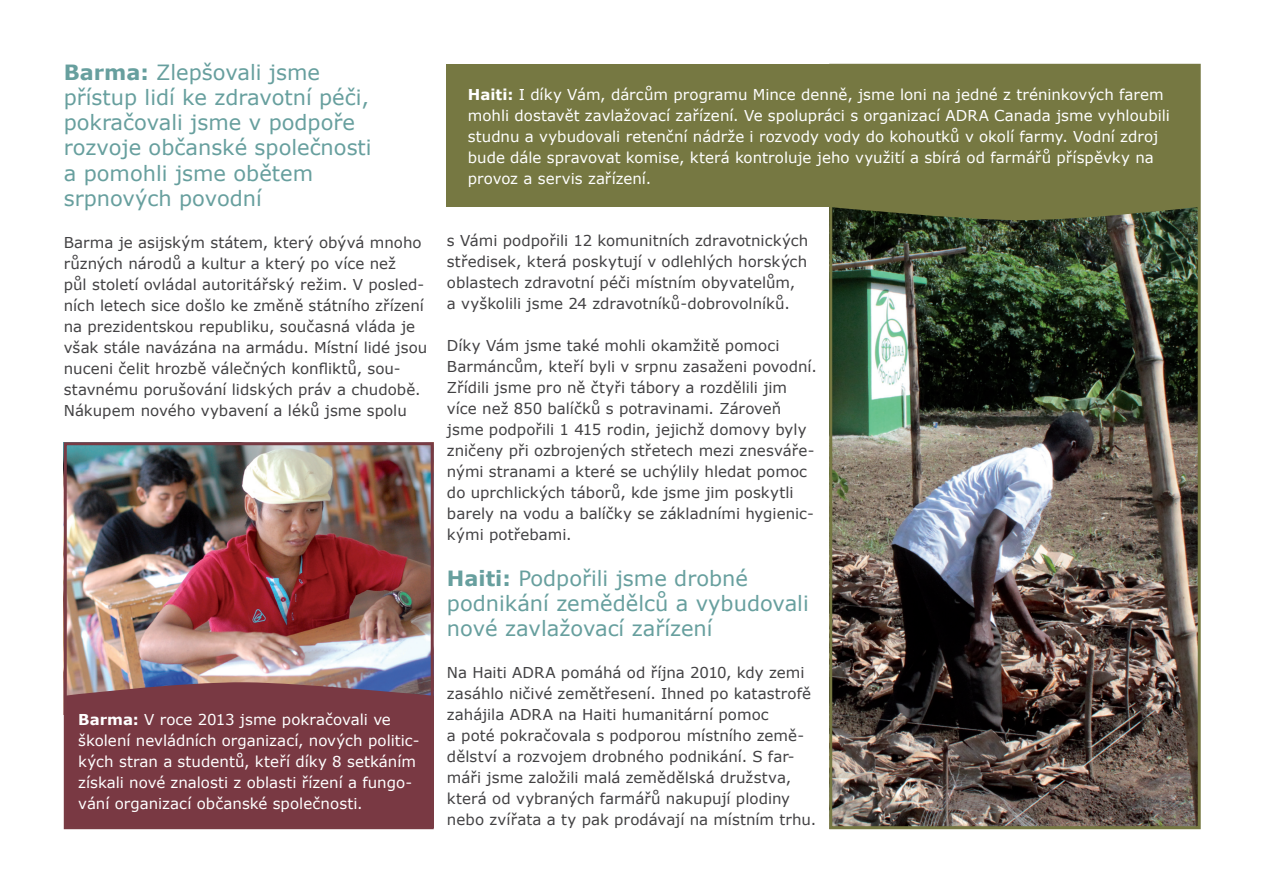
<style>
.page{position:relative;width:1263px;height:893px;background:#fff}
.page>*{position:absolute;margin:0;border:0;box-sizing:border-box;transform-origin:0 0}
.t1{font:21px/25.2px "Verdana";color:#679f9e}
.t2{font:15px/21px "Verdana";color:#424143}
.t3{font:15px/21px "Verdana";color:#fff}
.s1{font-weight:700}
</style>
<div class="page">
<img style="left:68px;top:446px;width:362px;height:236px">
<svg style="left:68px;top:682px;width:362px;height:22px;background:#7c4a55"></svg>
<div style="left:64px;top:704px;width:370px;height:124px;background:#793943"></div>
<div style="left:446px;top:64px;width:753px;height:142px;background:#767842"></div>
<div style="left:64px;top:442px;width:370px;height:387px;border:3px solid #793b44"></div>
<img style="left:828px;top:63px;width:373px;height:767px">
<h1 class="t1" style="left:64px;top:59px;width:309px"><span class="s1">Barma:</span> Zlepšovali jsme přístup lidí ke zdravotní péči, pokračovali jsme v podpoře rozvoje občanské společnosti a pomohli jsme obětem srpnových povodní</h1>
<p class="t2" style="left:64px;top:232px;width:365px">Barma je asijským státem, který obývá mnoho různých národů a kultur a který po více než<br>půl století ovládal autoritářský režim. V posled&shy;ních letech sice došlo ke změně státního zřízení na prezidentskou republiku, současná vláda je však stále navázána na armádu. Místní lidé jsou nuceni čelit hrozbě válečných konfliktů, sou&shy;stavnému porušování lidských práv a chudobě.<br>Nákupem nového vybavení a léků jsme spolu</p>
<p class="t2" style="left:447px;top:230px;width:363px">s Vámi podpořili 12 komunitních zdravotnických středisek, která poskytují v odlehlých horských oblastech zdravotní péči místním obyvatelům,<br>a vyškolili jsme 24 zdravotníků-dobrovolníků.</p>
<p class="t3" style="left:468px;top:84px;width:704px"><span class="s1">Haiti:</span> I díky Vám, dárcům programu Mince denně, jsme loni na jedné z tréninkových farem mohli dostavět zavlažovací zařízení. Ve spolupráci s organizací ADRA Canada jsme vyhloubili studnu a vybudovali retenční nádrže i rozvody vody do kohoutků v okolí farmy. Vodní zdroj bude dále spravovat komise, která kontroluje jeho využití a sbírá od farmářů příspěvky na provoz a servis zařízení.</p>
<p class="t2" style="left:447px;top:335px;width:371px">Díky Vám jsme také mohli okamžitě pomoci Barmáncům, kteří byli v srpnu zasaženi povodní.<br>Zřídili jsme pro ně čtyři tábory a rozdělili jim více než 850 balíčků s potravinami. Zároveň jsme podpořili 1 415 rodin, jejichž domovy byly zničeny při ozbrojených střetech mezi znesváře&shy;nými stranami a které se uchýlily hledat pomoc do uprchlických táborů, kde jsme jim poskytli barely na vodu a balíčky se základními hygienic&shy;kými potřebami.</p>
<h1 class="t1" style="left:447px;top:565px;width:363px"><span class="s1">Haiti:</span> Podpořili jsme drobné podnikání zemědělců a vybudovali nové zavlažovací zařízení</h1>
<p class="t2" style="left:447px;top:662px;width:371px">Na Haiti ADRA pomáhá od října 2010, kdy zemi zasáhlo ničivé zemětřesení. Ihned po katastrofě zahájila ADRA na Haiti humanitární pomoc<br>a poté pokračovala s podporou místního země&shy;dělství a rozvojem drobného podnikání. S far&shy;máři jsme založili malá zemědělská družstva, která od vybraných farmářů nakupují plodiny nebo zvířata a ty pak prodávají na místním trhu.</p>
<p class="t3" style="left:78px;top:709px;width:343px"><span class="s1">Barma:</span> V roce 2013 jsme pokračovali ve školení nevládních organizací, nových politic&shy;kých stran a studentů, kteří díky 8 setkáním získali nové znalosti z oblasti řízení a fungo&shy;vání organizací občanské společnosti.</p>
</div>
